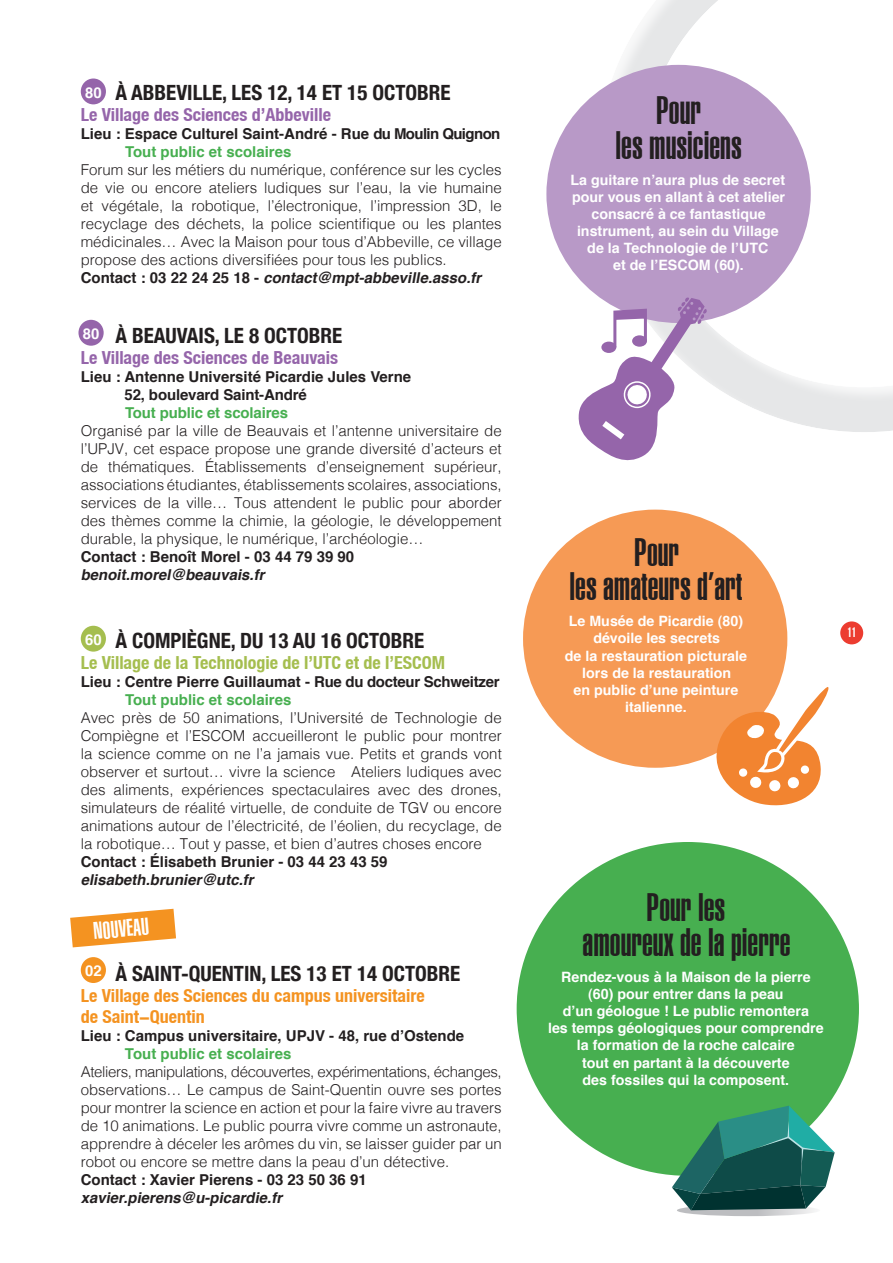
<style>
.page{position:relative;width:893px;height:1263px;background:#fff}
.page>*{position:absolute;margin:0;border:0;box-sizing:border-box;transform-origin:0 0}
.t1{font:900 extra-condensed 38.7px/34.5px "Helvetica LT";color:#231f20;text-align:center}
.t2{font:900 extra-condensed 23.55px "Helvetica LT";color:#fff}
.t3{font:700 condensed 21px "Helvetica Neue";color:#231f20}
.t4{font:700 condensed 18px "Helvetica Neue LT";color:#9565aa}
.t5{font:700 condensed 18px/21px "Helvetica Neue LT";color:#f49321}
.t6{font:700 condensed 18px "Helvetica Neue LT";color:#a5be4f}
.t7{font:300 15px/18px "Helvetica";color:#231f20;text-align:justify}
.t8{font:700 15px/18px "Helvetica";color:#231f20}
.t9{font:700 15px "Helvetica";color:#47af50}
.t10{font:italic 700 15px "Helvetica";color:#231f20}
.t11{font:700 14.85px "Helvetica";color:#fff}
.t12{font:700 14.25px/17.1px "Helvetica";color:#fff;text-align:center}
.t13{font:900 extra-condensed 13.5px "Helvetica LT";color:#fff}
.s1{font-weight:700}
.s2{font-weight:700;font-style:italic}
</style>
<div class="page">
<svg style="left:677px;top:1204px;width:143px;height:12px"></svg>
<div style="left:596px;top:0;width:297px;height:434px;background:#fff;opacity:.75"></div>
<div style="left:840px;top:621px;width:23px;height:23px;background:#ec3c30;border-radius:50%"></div>
<div style="left:546px;top:65px;width:265px;height:258px;background:#b899c7;border-radius:50%"></div>
<div style="left:523px;top:510px;width:264px;height:258px;background:#f69a55;border-radius:50%"></div>
<div style="left:517px;top:842px;width:342px;height:334px;background:#47af50;border-radius:50%"></div>
<svg style="left:672px;top:1106px;width:163px;height:104px"></svg>
<svg style="left:578px;top:297px;width:129px;height:164px"></svg>
<svg style="left:704px;top:685px;width:125px;height:121px"></svg>
<svg style="left:70px;top:909px;width:106px;height:38px"></svg>
<div style="left:81px;top:79px;width:25px;height:25px;background:#9565aa;border-radius:50%"></div>
<div style="left:78px;top:320px;width:26px;height:26px;background:#9565aa;border-radius:50%"></div>
<div style="left:81px;top:626px;width:25px;height:26px;background:#a5be4f;border-radius:50%"></div>
<div style="left:81px;top:957px;width:25px;height:26px;background:#f49321;border-radius:50%"></div>
<h3 class="t3" style="left:115px;top:80px;width:337px">À ABBEVILLE, LES 12, 14 ET 15 OCTOBRE</h3>
<p class="t4" style="left:81px;top:104px;width:252px">Le Village des Sciences d’Abbeville</p>
<p class="t8" style="left:81px;top:125px;width:421px">Lieu : Espace Culturel Saint-André - Rue du Moulin Quignon</p>
<p class="t9" style="left:125px;top:140px;width:168px">Tout public et scolaires</p>
<p class="t7" style="left:81px;top:161px;width:422px;text-align:left">Forum sur les métiers du numérique, conférence sur les cycles de vie ou encore ateliers ludiques sur l’eau, la vie humaine et végétale, la robotique, l’électronique, l’impression 3D, le recyclage des déchets, la police scientifique ou les plantes médicinales… Avec la Maison pour tous d’Abbeville, ce village propose des actions diversifiées pour tous les publics.<br><span class="s1">C o n t a c t : 0 3 2 2 2 4 2 5 1 8 -</span> <span class="s2">contact@mpt-abbeville.asso.fr</span></p>
<h3 class="t3" style="left:115px;top:323px;width:229px">À BEAUVAIS, LE 8 OCTOBRE</h3>
<p class="t4" style="left:81px;top:347px;width:259px">Le Village des Sciences de Beauvais</p>
<p class="t8" style="left:124px;top:368px;width:288px;text-indent:-44px">Lieu : Antenne Université Picardie Jules Verne<br>52, boulevard Saint-André</p>
<p class="t9" style="left:125px;top:401px;width:164px">Tout public et scolaires</p>
<p class="t7" style="left:81px;top:422px;width:422px">Organisé par la ville de Beauvais et l’antenne universitaire de l’UPJV, cet espace propose une grande diversité d’acteurs et de thématiques. Établissements d’enseignement supérieur, associations étudiantes, établissements scolaires, associations, services de la ville… Tous attendent le public pour aborder des thèmes comme la chimie, la géologie, le développement durable, la physique, le numérique, l’archéologie…</p>
<p class="t8" style="left:81px;top:548px;width:275px">Contact : Benoît Morel - 03 44 79 39 90</p>
<p class="t10" style="left:81px;top:563px;width:190px">benoit.morel@beauvais.fr</p>
<p class="t11" style="left:85px;top:80px;width:18px">80</p>
<p class="t11" style="left:83px;top:322px;width:18px">80</p>
<h3 class="t3" style="left:115px;top:627px;width:310px">À COMPIÈGNE, DU 13 AU 16 OCTOBRE</h3>
<p class="t6" style="left:81px;top:651px;width:366px">Le Village de la Technologie de l’UTC et de l’ESCOM</p>
<p class="t8" style="left:81px;top:672px;width:420px">Lieu : Centre Pierre Guillaumat - Rue du docteur Schweitzer</p>
<p class="t9" style="left:125px;top:687px;width:168px">Tout public et scolaires</p>
<p class="t7" style="left:81px;top:708px;width:423px">Avec près de 50 animations, l’Université de Technologie de Compiègne et l’ESCOM accueilleront le public pour montrer la science comme on ne l’a jamais vue. Petits et grands vont observer et surtout… vivre la science ! Ateliers ludiques avec des aliments, expériences spectaculaires avec des drones, simulateurs de réalité virtuelle, de conduite de TGV ou encore animations autour de l’électricité, de l’éolien, du recyclage, de la robotique… Tout y passe, et bien d’autres choses encore !</p>
<p class="t8" style="left:81px;top:852px;width:308px">Contact : Élisabeth Brunier - 03 44 23 43 59</p>
<p class="t10" style="left:81px;top:867px;width:179px">elisabeth.brunier@utc.fr</p>
<p class="t11" style="left:85px;top:627px;width:18px">60</p>
<h2 class="t2" style="left:92px;top:918px;width:57px;rotate:-5deg">NOUVEAU</h2>
<h3 class="t3" style="left:115px;top:960px;width:346px">À SAINT-QUENTIN, LES 13 ET 14 OCTOBRE</h3>
<p class="t5" style="left:81px;top:984px;width:345px">Le Village des Sciences du campus universitaire de Saint-Quentin</p>
<p class="t8" style="left:81px;top:1026px;width:385px">Lieu : Campus universitaire, UPJV - 48, rue d’Ostende</p>
<p class="t9" style="left:125px;top:1041px;width:168px">Tout public et scolaires</p>
<p class="t7" style="left:81px;top:1062px;width:422px">Ateliers, manipulations, découvertes, expérimentations, échanges, observations… Le campus de Saint-Quentin ouvre ses portes pour montrer la science en action et pour la faire vivre au travers de 10 animations. Le public pourra vivre comme un astronaute, apprendre à déceler les arômes du vin, se laisser guider par un robot ou encore se mettre dans la peau d’un détective.</p>
<p class="t8" style="left:81px;top:1170px;width:287px">Contact : Xavier Pierens - 03 23 50 36 91</p>
<p class="t10" style="left:81px;top:1185px;width:207px">xavier.pierens@u-picardie.fr</p>
<p class="t11" style="left:85px;top:959px;width:18px">02</p>
<h1 class="t1" style="left:615px;top:94px;width:128px">Pour<br>les musiciens</h1>
<p class="t12" style="left:571px;top:171px;width:216px">La guitare n’aura plus de secret pour vous en allant à cet atelier consacré à ce fantastique instrument, au sein du Village de la Technologie de l’UTC<br>et de l’ESCOM (60).</p>
<h1 class="t1" style="left:569px;top:535px;width:174px">Pour<br>les amateurs d’art</h1>
<p class="t12" style="left:565px;top:613px;width:184px">Le Musée de Picardie (80) dévoile les secrets<br>de la restauration picturale lors de la restauration<br>en public d’une peinture italienne.</p>
<p class="t13" style="left:847px;top:625px;width:10px">11</p>
<h1 class="t1" style="left:583px;top:891px;width:209px">Pour les<br>amoureux de la pierre</h1>
<p class="t12" style="left:548px;top:968px;width:277px">Rendez-vous à la Maison de la pierre (60) pour entrer dans la peau<br>d’un géologue ! Le public remontera<br>les temps géologiques pour comprendre la formation de la roche calcaire<br>tout en partant à la découverte<br>des fossiles qui la composent.</p>
</div>
